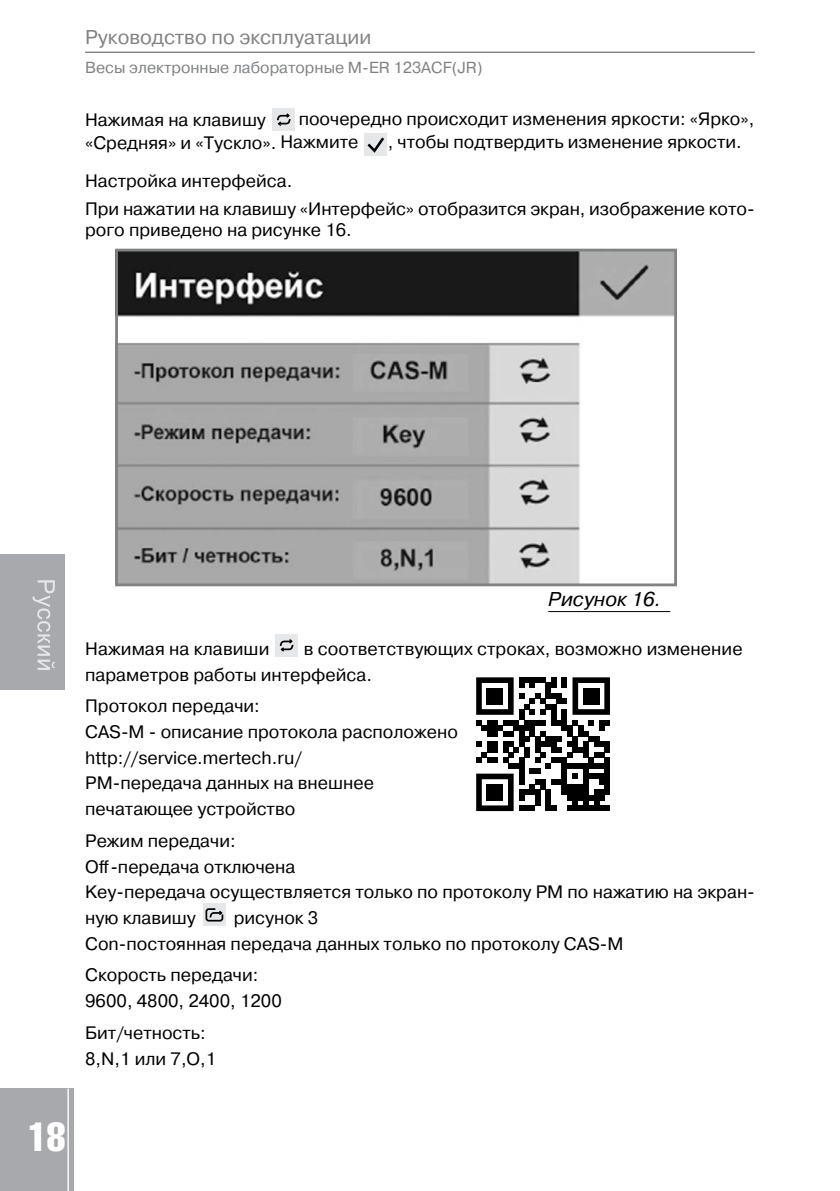
<style>
.page{position:relative;width:840px;height:1191px;background:#fff}
.page>*{position:absolute;margin:0;border:0;box-sizing:border-box;transform-origin:0 0}
.t1{font:40px "AG Letterica Compressed C";color:#fff}
.t2{font:20px "Pragmatica C";color:#808284}
.t3{font:italic 20px "Pragmatica";color:#000}
.t4{font:18px/25.8px "Pragmatica";color:#000}
.t5{font:16px "Pragmatica C";color:#808284}
</style>
<div class="page">
<hr style="left:548px;top:611px;width:122px;height:1px;background:#000">
<img style="left:119px;top:253px;width:553px;height:329px">
<div style="left:115px;top:249px;width:561px;height:337px;border:3px solid #808284"></div>
<svg style="left:476px;top:677px;width:133px;height:134px"></svg>
<div style="left:486px;top:688px;width:16px;height:16px;background:#000"></div>
<div style="left:583px;top:688px;width:16px;height:16px;background:#000"></div>
<div style="left:486px;top:784px;width:16px;height:16px;background:#000"></div>
<div style="left:203px;top:903px;width:23px;height:23px;background:#e6e7e8"></div>
<svg style="left:205px;top:908px;width:19px;height:14px"></svg>
<div style="left:364px;top:133px;width:23px;height:23px;background:#e6e7e8"></div>
<svg style="left:367px;top:137px;width:17px;height:16px"></svg>
<div style="left:275px;top:634px;width:23px;height:22px;background:#e6e7e8"></div>
<svg style="left:279px;top:639px;width:15px;height:13px"></svg>
<div style="left:272px;top:108px;width:23px;height:23px;background:#e6e7e8"></div>
<svg style="left:277px;top:113px;width:14px;height:13px"></svg>
<hr style="left:85px;top:52px;width:669px;height:1px;background:#808284">
<div style="left:0;top:1088px;width:74px;height:103px;background:#a7a9ac"></div>
<hr style="left:67px;top:1088px;width:2px;height:103px;background:#fff">
<div style="left:0;top:554px;width:65px;height:135px;background:#a7a9ac"></div>
<svg style="left:33px;top:580px;width:22px;height:90px"></svg>
<p class="t2" style="left:85px;top:26px;width:287px">Руководство по эксплуатации</p>
<p class="t5" style="left:85px;top:58px;width:399px">Весы электронные лабораторные M-ER 123ACF(JR)</p>
<p class="t4" style="left:387px;top:107px;width:368px;line-height:23.6px;text-indent:-89px">поочередно происходит изменения яркости: «Ярко», , чтобы подтвердить изменение яркости.</p>
<p class="t4" style="left:85px;top:109px;width:274px;line-height:22.8px">Нажимая на клавишу «Средняя» и «Тускло». Нажмите</p>
<p class="t4" style="left:85px;top:168px;width:670px;line-height:27.2px">Настройка интерфейса.<br>При нажатии на клавишу «Интерфейс» отобразится экран, изображение кото-</p>
<p class="t4" style="left:85px;top:217px;width:268px">рого приведено на рисунке 16.</p>
<p class="t3" style="left:548px;top:587px;width:114px">Рисунок 16.</p>
<p class="t4" style="left:85px;top:636px;width:186px">Нажимая на клавиши</p>
<p class="t4" style="left:85px;top:636px;width:658px;text-indent:218px">в соответствующих строках, возможно изменение параметров работы интерфейса.</p>
<p class="t4" style="left:85px;top:693px;width:374px">Протокол передачи:<br>CAS-M - описание протокола расположено http://service.mertech.ru/<br>PM-передача данных на внешнее печатающее устройство</p>
<p class="t4" style="left:85px;top:828px;width:670px">Режим передачи:<br>Off-передача отключена<br>Key-передача осуществляется только по протоколу PM по нажатию на экран&shy;ную клавишу</p>
<p class="t4" style="left:85px;top:905px;width:539px;text-indent:148px">рисунок 3<br>Con-постоянная передача данных только по протоколу CAS-M</p>
<p class="t4" style="left:85px;top:962px;width:198px">Скорость передачи:<br>9600, 4800, 2400, 1200</p>
<p class="t4" style="left:85px;top:1020px;width:132px">Бит/четность:<br>8,N,1 или 7,О,1</p>
<h1 class="t1" style="left:28px;top:1115px;width:39px">18</h1>
</div>
